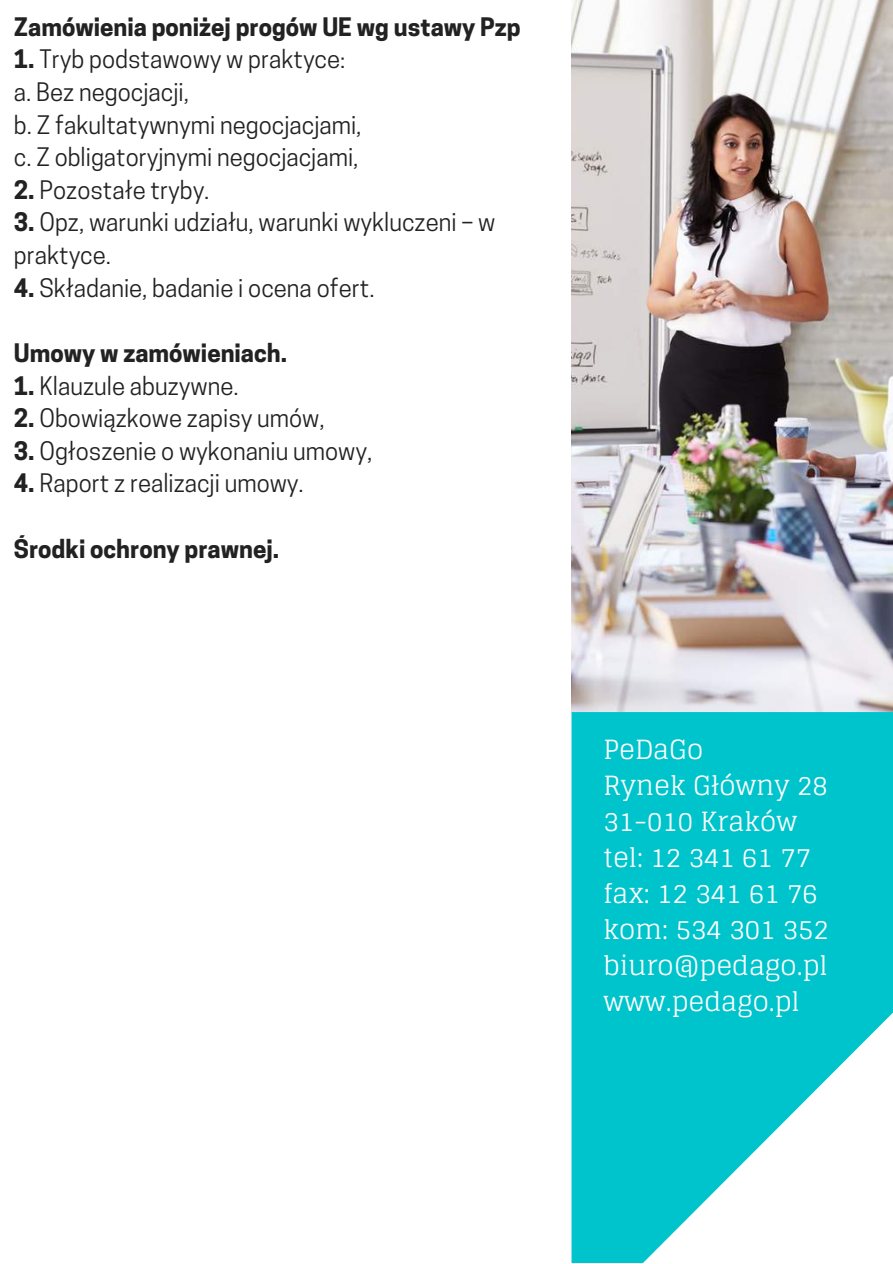
<style>
.page{position:relative;width:893px;height:1264px;background:#fff}
.page>*{position:absolute;margin:0;border:0;box-sizing:border-box;transform-origin:0 0}
.t1{font:26.4px/36px "Glegoo";color:#fff}
.t2{font:24px/32.5px "Cooper Hewitt";color:#222}
.t3{font:700 24px "Cooper Hewitt";color:#222}
.s1{font-weight:700}
</style>
<div class="page">
<img style="left:571px;top:1px;width:321px;height:711px">
<svg style="left:571px;top:712px;width:321px;height:550px;fill:#00c4cc"></svg>
<p class="t3" style="left:14px;top:18px;width:508px">Zamówienia poniżej progów UE wg ustawy Pzp</p>
<p class="t2" style="left:14px;top:46px;width:349px"><span class="s1">1.</span> Tryb podstawowy w praktyce: a. Bez negocjacji,<br>b. Z fakultatywnymi negocjacjami, c. Z obligatoryjnymi negocjacjami,</p>
<p class="t2" style="left:14px;top:176px;width:197px"><span class="s1">2.</span> Pozostałe tryby.</p>
<p class="t2" style="left:14px;top:209px;width:483px"><span class="s1">3.</span> Opz, warunki udziału, warunki wykluczeni – w praktyce.</p>
<p class="t2" style="left:14px;top:274px;width:362px"><span class="s1">4.</span> Składanie, badanie i ocena ofert.</p>
<p class="t3" style="left:14px;top:344px;width:275px">Umowy w zamówieniach.</p>
<p class="t2" style="left:14px;top:372px;width:226px"><span class="s1">1.</span> Klauzule abuzywne.</p>
<p class="t2" style="left:14px;top:405px;width:312px"><span class="s1">2.</span> Obowiązkowe zapisy umów,</p>
<p class="t2" style="left:14px;top:437px;width:360px"><span class="s1">3.</span> Ogłoszenie o wykonaniu umowy,</p>
<p class="t2" style="left:14px;top:470px;width:291px"><span class="s1">4.</span> Raport z realizacji umowy.</p>
<p class="t3" style="left:14px;top:539px;width:267px">Środki ochrony prawnej.</p>
<p class="t1" style="left:603px;top:731px;width:227px">PeDaGo<br>Rynek Główny 28<br>31-010 Kraków tel: 12 341 61 77 fax: 12 341 61 76 kom: 534 301 352 biuro@pedago.pl www.pedago.pl</p>
</div>
